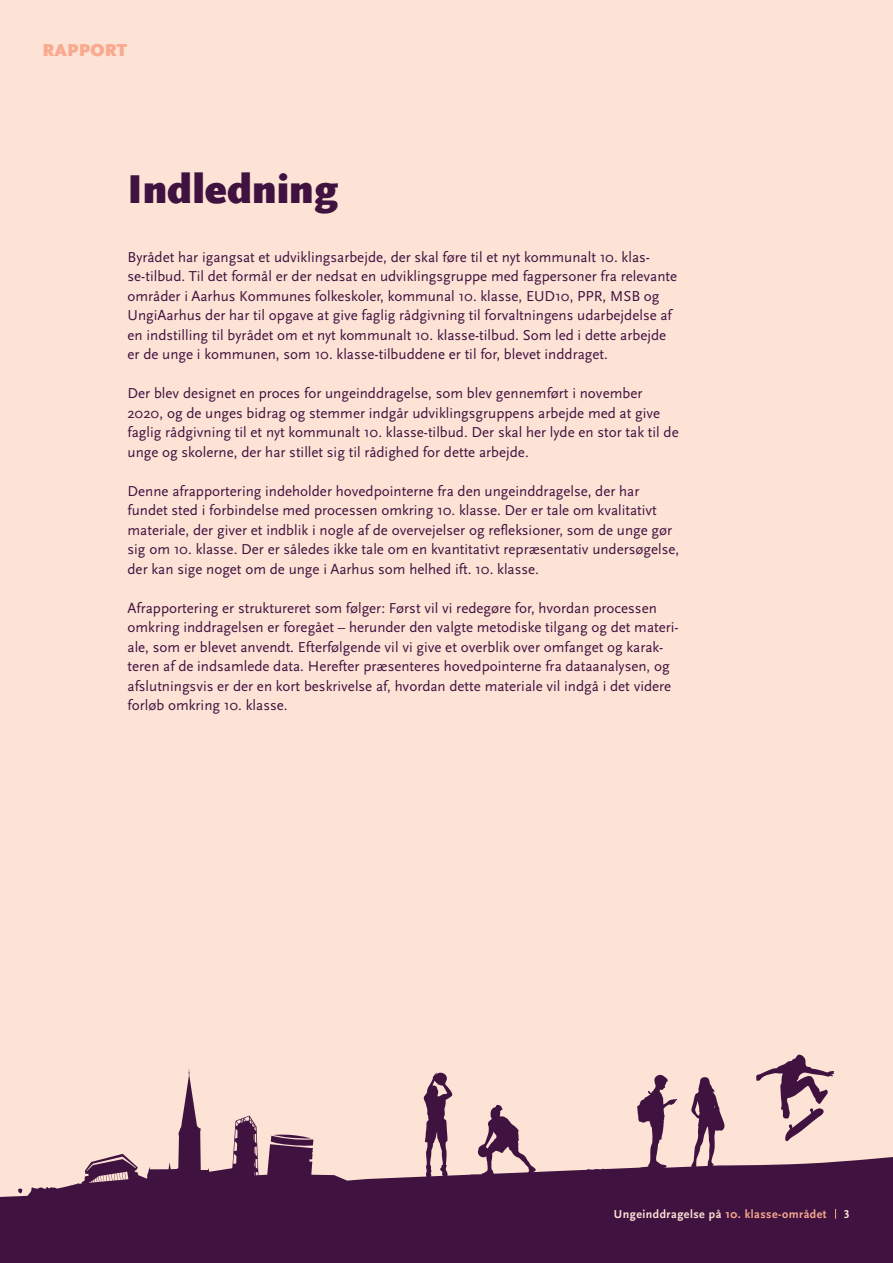
<style>
.page{position:relative;width:893px;height:1263px;background:#fde2d6}
.page>*{position:absolute;margin:0;border:0;box-sizing:border-box;transform-origin:0 0}
.t1{font:900 42px "Scala Sans OT";color:#40123f}
.t2{font:900 18px "Scala Sans OT";letter-spacing:.01em;color:#f8a98e}
.t3{font:15px/19.5px "Scala Sans OT";color:#40123f}
.t4{font:700 12px "Scala Sans OT";letter-spacing:.04em;color:#fde2d6}
.s1{color:#f8a98e}
</style>
<div class="page">
<svg style="left:0;top:1069px;width:489px;height:194px"></svg>
<svg style="left:489px;top:1054px;width:404px;height:209px;fill:#40123f"></svg>
<p class="t2" style="left:43px;top:40px;width:86px">RAPPORT</p>
<h1 class="t1" style="left:128px;top:165px;width:212px">Indledning</h1>
<p class="t3" style="left:128px;top:247px;width:551px">Byrådet har igangsat et udviklingsarbejde, der skal føre til et nyt kommunalt 10. klas&shy;se-tilbud. Til det formål er der nedsat en udviklingsgruppe med fagpersoner fra relevante områder i Aarhus Kommunes folkeskoler, kommunal 10. klasse, EUD10, PPR, MSB og UngiAarhus der har til opgave at give faglig rådgivning til forvaltningens udarbejdelse af en indstilling til byrådet om et nyt kommunalt 10. klasse-tilbud. Som led i dette arbejde er de unge i kommunen, som 10. klasse-tilbuddene er til for, blevet inddraget.</p>
<p class="t3" style="left:128px;top:384px;width:553px">Der blev designet en proces for ungeinddragelse, som blev gennemført i november 2020, og de unges bidrag og stemmer indgår udviklingsgruppens arbejde med at give faglig rådgivning til et nyt kommunalt 10. klasse-tilbud. Der skal her lyde en stor tak til de unge og skolerne, der har stillet sig til rådighed for dette arbejde.</p>
<p class="t3" style="left:128px;top:481px;width:553px">Denne afrapportering indeholder hovedpointerne fra den ungeinddragelse, der har fundet sted i forbindelse med processen omkring 10. klasse. Der er tale om kvalitativt materiale, der giver et indblik i nogle af de overvejelser og refleksioner, som de unge gør sig om 10. klasse. Der er således ikke tale om en kvantitativt repræsentativ undersøgelse, der kan sige noget om de unge i Aarhus som helhed ift. 10. klasse.</p>
<p class="t3" style="left:128px;top:598px;width:553px">Afrapportering er struktureret som følger: Først vil vi redegøre for, hvordan processen omkring inddragelsen er foregået – herunder den valgte metodiske tilgang og det materi&shy;ale, som er blevet anvendt. Efterfølgende vil vi give et overblik over omfanget og karak&shy;teren af de indsamlede data. Herefter præsenteres hovedpointerne fra dataanalysen, og afslutningsvis er der en kort beskrivelse af, hvordan dette materiale vil indgå i det videre forløb omkring 10. klasse.</p>
<p class="t4" style="left:614px;top:1207px;width:214px">Ungeinddragelse på <span class="s1">10. klasse-området</span></p>
<p class="t4" style="left:844px;top:1207px;width:7px">3</p>
</div>
